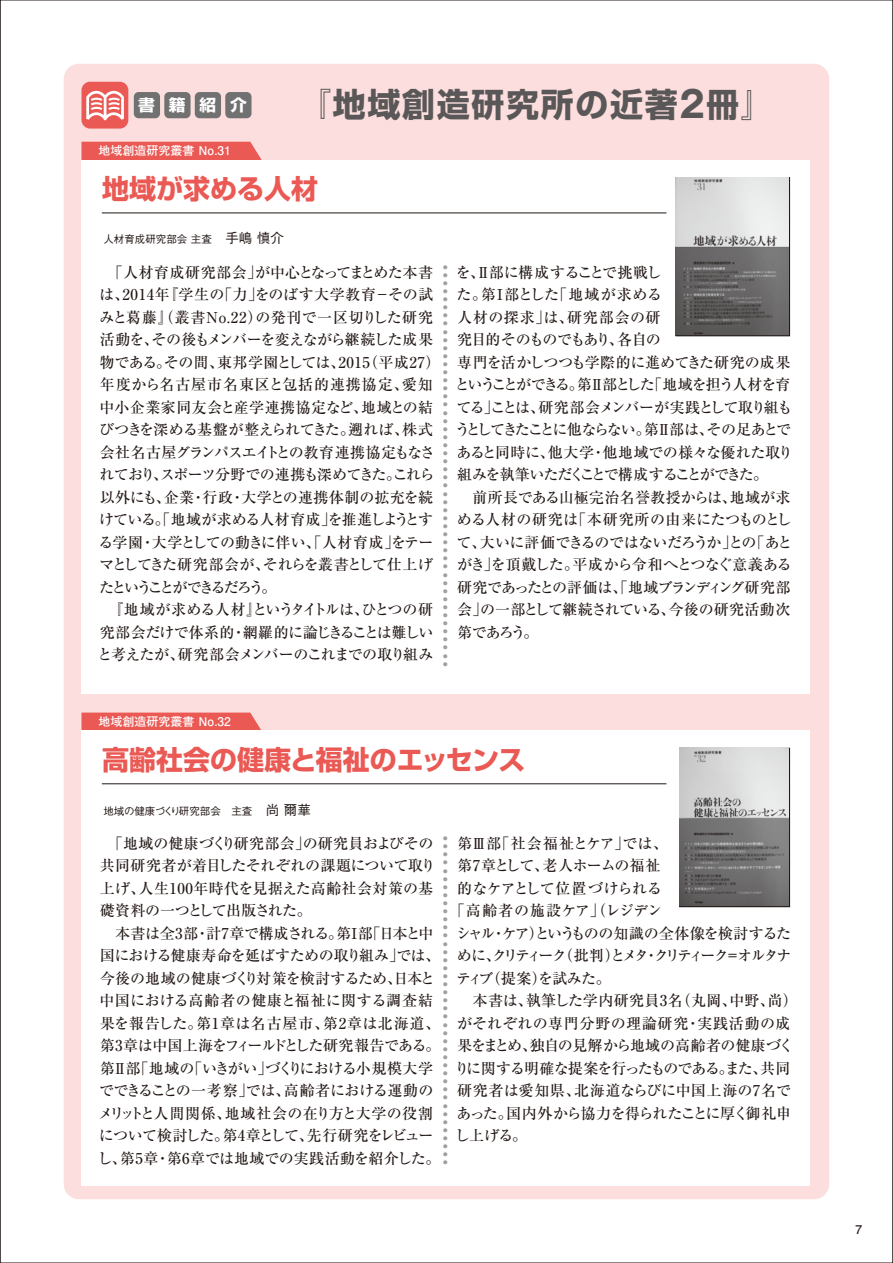
<style>
.page{position:relative;width:893px;height:1263px;background:#fff}
.page>*{position:absolute;margin:0;border:0;box-sizing:border-box;transform-origin:0 0}
.t1{font:700 33px "Shin Go Pr 5";letter-spacing:.05em;color:#595757}
.t2{font:700 27px "Shin Go Pr 5";color:#ea5954}
.t3{font:700 15.9px "Shin Go Pr 5";color:#fff;scale:1.05 1}
.t4{font:500 15px/22.5px "Ryumin Pr 6 N";letter-spacing:-.02em;color:#221815}
.t5{font:500 15px/22.5px "Ryumin Pr 6 N";letter-spacing:-.04em;color:#221815}
.t6{font:500 15px "Ryumin Pr 6 N";letter-spacing:.02em;color:#221815}
.t7{font:500 15px "Ryumin Pr 6 N";letter-spacing:-.065em;color:#221815}
.t8{font:500 15px "Ryumin Pr 6 N";letter-spacing:-.205em;color:#221815}
.t9{font:500 15px "Ryumin Pr 6 N";letter-spacing:-.06em;color:#221815}
.t10{font:500 15px "Ryumin Pr 6 N";letter-spacing:-.07em;color:#221815}
.t11{font:500 15px "Ryumin Pr 6 N";letter-spacing:.025em;color:#221815}
.t12{font:500 15px "Ryumin Pr 6 N";letter-spacing:.035em;color:#221815}
.t13{font:700 12px "Futo Go B101 Pr 5";color:#fff}
.t14{font:700 12px "Futo Go B101 Pr 5";color:#221815}
.t15{font:500 10.5px "Gothic BBB Pro";color:#221815}
.t16{font:4.5px/8.1px "Koz Go Pr 6 N";color:#9fa0a0;text-align:justify}
.s1{font-family:"Gothic MB101 Pr 5";font-size:36.3px}
.s2{font-size:13.5px}
</style>
<div class="page">
<svg style="left:892px;top:0;width:1px;height:1263px"></svg>
<svg style="left:0;top:0;width:1px;height:1263px"></svg>
<div style="left:64px;top:64px;width:765px;height:1135px;background:#fbdedd;border-radius:15px"></div>
<div style="left:82px;top:82px;width:46px;height:47px;background:#ea5954;border-radius:9px"></div>
<div style="left:134px;top:92px;width:26px;height:26px;background:#727171;border-radius:5px"></div>
<div style="left:164px;top:92px;width:27px;height:26px;background:#727171;border-radius:5px"></div>
<div style="left:195px;top:92px;width:26px;height:26px;background:#727171;border-radius:5px"></div>
<div style="left:225px;top:92px;width:27px;height:26px;background:#727171;border-radius:5px"></div>
<svg style="left:86px;top:91px;width:38px;height:29px"></svg>
<div style="left:82px;top:142px;width:180px;height:18px;background:#ea5954"></div>
<div style="left:82px;top:160px;width:728px;height:534px;background:#fff"></div>
<hr style="left:102px;top:213px;width:564px;height:1px;background:#221815">
<svg style="left:675px;top:177px;width:116px;height:160px;background:#989898"></svg>
<div style="left:82px;top:713px;width:179px;height:17px;background:#ea5954"></div>
<div style="left:82px;top:730px;width:728px;height:456px;background:#fff"></div>
<hr style="left:102px;top:783px;width:564px;height:1px;background:#221815">
<svg style="left:679px;top:747px;width:112px;height:161px;background:#9a9999"></svg>
<p class="t3" style="left:138px;top:93px;width:105px">書籍紹介</p>
<h1 class="t1" style="left:298px;top:78px;width:477px">『地域創造研究所の近著<span class="s1">2</span>冊』</h1>
<p class="t13" style="left:99px;top:141px;width:134px">地域創造研究叢書 No.31</p>
<h2 class="t2" style="left:102px;top:168px;width:217px">地域が求める人材</h2>
<p class="t15" style="left:103px;top:230px;width:182px">人材育成研究部会 主査<span class="s2">　手嶋 慎介</span></p>
<p class="t4" style="left:98px;top:260px;width:344px">　「人材育成研究部会」が中心となってまとめた本書は、2014年『学生の「力」をのばす大学教育－その試みと葛藤』（叢書No.22）の発刊で一区切りした研究活動を、その後もメンバーを変えながら継続した成果物である。その間、東邦学園としては、2015（平成27）年度から名古屋市名東区と包括的連携協定、愛知中小企業家同友会と産学連携協定など、地域との結びつきを深める基盤が整えられてきた。遡れば、株式会社名古屋グランパスエイトとの教育連携協定もなされており、スポーツ分野での連携も深めてきた。これら以外にも、企業・行政・大学との連携体制の拡充を続けている。「地域が求める人材育成」を推進しようとする学園・大学としての動きに伴い、「人材育成」をテーマとしてきた研究部会が、それらを叢書として仕上げたということができるだろう。<br>　『地域が求める人材』というタイトルは、ひとつの研究部会だけで体系的・網羅的に論じきることは難しいと考えたが、研究部会メンバーのこれまでの取り組み</p>
<p class="t16" style="left:443px;top:263px;width:6px">● ● ● ● ● ● ● ● ● ● ● ● ● ● ● ● ● ● ● ● ● ● ● ● ● ● ● ● ● ● ● ● ● ● ● ● ● ● ● ● ● ● ● ● ● ● ● ● ● ●</p>
<p class="t5" style="left:455px;top:260px;width:340px">を、Ⅱ部に構成することで挑戦し<br>た。第Ⅰ部とした「地域が求める<br>人材の探求」は、研究部会の研<br>究目的そのものでもあり、各自の<br>専門を活かしつつも学際的に進めてきた研究の成果ということができる。第Ⅱ部とした「地域を担う人材を育てる」ことは、研究部会メンバーが実践として取り組もうとしてきたことに他ならない。第Ⅱ部は、その足あとであると同時に、他大学・他地域での様々な優れた取り組みを執筆いただくことで構成することができた。<br>　前所長である山極完治名誉教授からは、地域が求める人材の研究は「本研究所の由来にたつものとして、大いに評価できるのではないだろうか」との「あとがき」を頂戴した。平成から令和へとつなぐ意義ある研究であったとの評価は、「地域ブランディング研究部会」の一部として継続されている、今後の研究活動次第であろう。</p>
<p class="t13" style="left:99px;top:712px;width:134px">地域創造研究叢書 No.32</p>
<h2 class="t2" style="left:102px;top:739px;width:425px">高齢社会の健康と福祉のエッセンス</h2>
<p class="t15" style="left:103px;top:803px;width:209px">地域の健康づくり研究部会　主査<span class="s2">　尚 爾華</span></p>
<p class="t5" style="left:457px;top:831px;width:212px">第Ⅲ部「社会福祉とケア」では、</p>
<p class="t4" style="left:457px;top:854px;width:205px">第7章として、老人ホームの福祉</p>
<p class="t4" style="left:457px;top:876px;width:206px">的なケアとして位置づけられる</p>
<p class="t12" style="left:450px;top:899px;width:214px">「高齢者の施設ケア」（レジデン</p>
<p class="t9" style="left:456px;top:921px;width:337px">シャル・ケア）というものの知識の全体像を検討するた</p>
<p class="t8" style="left:457px;top:944px;width:336px">めに、クリティーク（批判）とメタ・クリティーク＝オルタナ</p>
<p class="t7" style="left:456px;top:966px;width:156px">ティブ（提案）を試みた。</p>
<p class="t6" style="left:457px;top:989px;width:342px">　本書は、執筆した学内研究員3名（丸岡、中野、尚）</p>
<p class="t11" style="left:457px;top:1011px;width:335px">がそれぞれの専門分野の理論研究・実践活動の成</p>
<p class="t4" style="left:457px;top:1034px;width:338px">果をまとめ、独自の見解から地域の高齢者の健康づく</p>
<p class="t10" style="left:455px;top:1056px;width:337px">りに関する明確な提案を行ったものである。また、共同</p>
<p class="t6" style="left:457px;top:1079px;width:335px">研究者は愛知県、北海道ならびに中国上海の7名で</p>
<p class="t7" style="left:456px;top:1101px;width:336px">あった。国内外から協力を得られたことに厚く御礼申</p>
<p class="t4" style="left:455px;top:1124px;width:74px">し上げる。</p>
<p class="t4" style="left:98px;top:831px;width:344px">　「地域の健康づくり研究部会」の研究員およびその共同研究者が着目したそれぞれの課題について取り上げ、人生100年時代を見据えた高齢社会対策の基礎資料の一つとして出版された。<br>　本書は全3部・計7章で構成される。第Ⅰ部「日本と中国における健康寿命を延ばすための取り組み」では、今後の地域の健康づくり対策を検討するため、日本と中国における高齢者の健康と福祉に関する調査結果を報告した。第1章は名古屋市、第2章は北海道、第3章は中国上海をフィールドとした研究報告である。第Ⅱ部「地域の「いきがい」づくりにおける小規模大学でできることの一考察」では、高齢者における運動のメリットと人間関係、地域社会の在り方と大学の役割について検討した。第4章として、先行研究をレビューし、第5章・第6章では地域での実践活動を紹介した。</p>
<p class="t16" style="left:443px;top:834px;width:6px">● ● ● ● ● ● ● ● ● ● ● ● ● ● ● ● ● ● ● ● ● ● ● ● ● ● ● ● ● ● ● ● ● ● ● ● ● ● ● ● ●</p>
<p class="t14" style="left:855px;top:1220px;width:8px">7</p>
</div>
